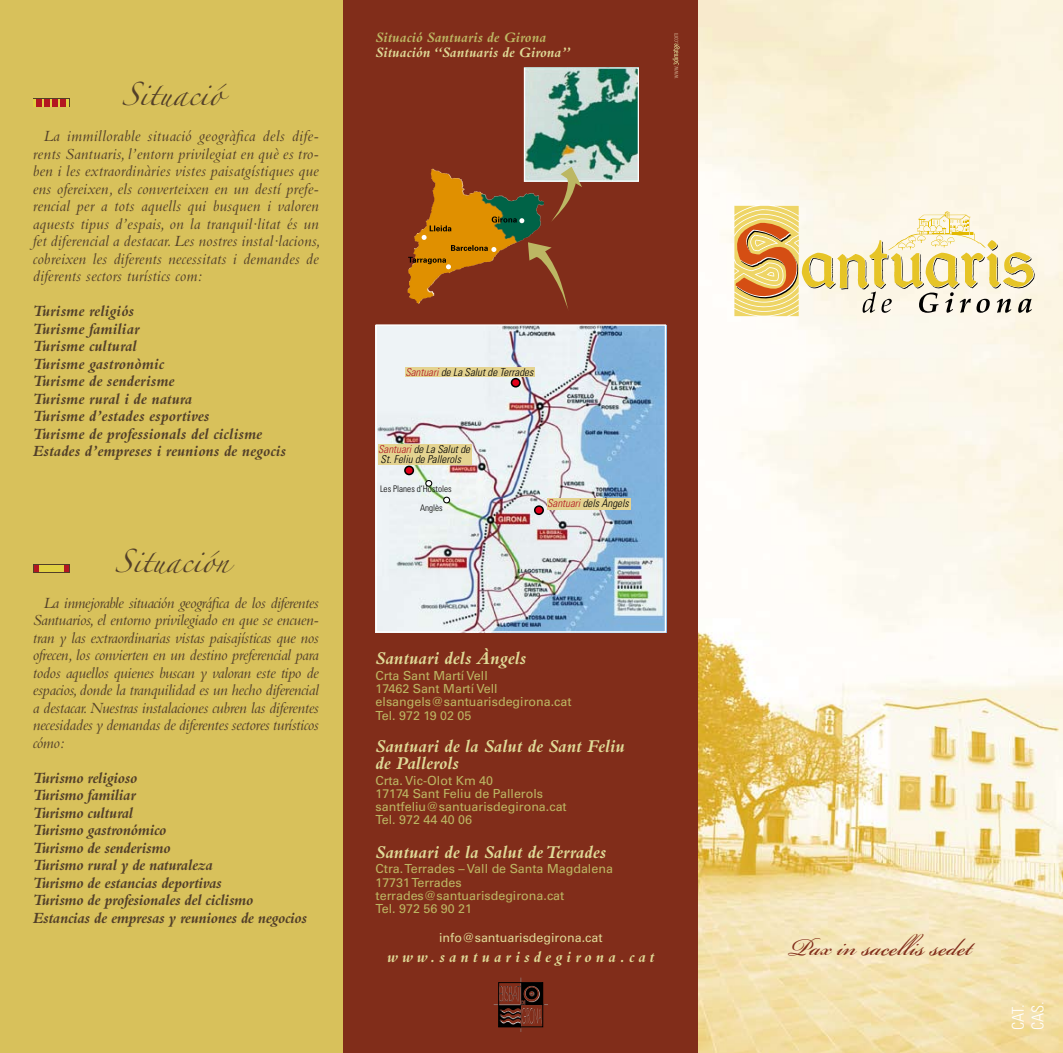
<style>
.page{position:relative;width:1063px;height:1053px;background:#fff}
.page>*{position:absolute;margin:0;border:0;box-sizing:border-box;transform-origin:0 0}
.t1{font:37.5px "Beautiful ES";color:#812d1a}
.t2{font:21.25px "Zapfino";color:#523f29}
.t3{font:italic 700 18.75px/16.5px "Bembo";color:#dfda97}
.t4{font:italic 16.25px/17.5px "Bembo";letter-spacing:-.005em;color:#523f29;text-align:justify}
.t5{font:italic 700 16.25px/17.5px "Bembo";letter-spacing:-.02em;color:#523f29}
.t6{font:italic 700 16.25px/17.5px "Bembo";color:#523f29}
.t7{font:italic 700 16.25px "Bembo";letter-spacing:.25em;color:#dfda97}
.t8{font:300 condensed 16.25px/19.5px "Univers";color:#fff}
.t9{font:italic 700 15px "Bembo";color:#dfda97}
.t10{font:italic 700 15px "Bembo";color:#bcb763}
.t11{font:12.5px/13.1px "Univers";color:#bcb763}
.t12{font:12.5px "Univers";color:#dfda97}
.t13{font:italic 300 condensed 10.88px/10px "Univers";color:#000}
.t14{font:300 condensed 9.12px "Univers";color:#000}
.s1{color:#b31721}
</style>
<div class="page">
<img style="left:698px;top:0;width:365px;height:1052px">
<div style="left:0;top:0;width:344px;height:1052px;background:#d8c15b"></div>
<div style="left:344px;top:0;width:354px;height:1052px;background:#812d1a"></div>
<img style="left:526px;top:69px;width:111px;height:111px">
<div style="left:524px;top:67px;width:115px;height:115px;border:1px solid #fff"></div>
<img style="left:378px;top:326px;width:286px;height:304px">
<div style="left:376px;top:324px;width:290px;height:308px;border:1px solid #fff"></div>
<div style="left:405px;top:466px;width:8px;height:8px;background:#e2001a;border-radius:50%"></div>
<div style="left:404px;top:465px;width:10px;height:10px;border:2px solid #000;border-radius:50%"></div>
<div style="left:535px;top:506px;width:8px;height:8px;background:#e2001a;border-radius:50%"></div>
<div style="left:534px;top:505px;width:10px;height:10px;border:2px solid #000;border-radius:50%"></div>
<div style="left:547px;top:498px;width:83px;height:12px;background:#e4d390"></div>
<div style="left:405px;top:367px;width:130px;height:10px;background:#e4d390"></div>
<div style="left:378px;top:444px;width:93px;height:20px;background:#e4d390"></div>
<div style="left:511px;top:378px;width:9px;height:9px;background:#e2001a;border-radius:50%"></div>
<div style="left:511px;top:378px;width:10px;height:9px;border:2px solid #000;border-radius:50%"></div>
<svg style="left:444px;top:497px;width:6px;height:6px"></svg>
<div style="left:443px;top:496px;width:7px;height:7px;border:1px solid #000;border-radius:50%"></div>
<svg style="left:426px;top:480px;width:6px;height:6px"></svg>
<div style="left:425px;top:480px;width:7px;height:6px;border:1px solid #000;border-radius:50%"></div>
<svg style="left:408px;top:167px;width:174px;height:142px"></svg>
<svg style="left:732px;top:206px;width:303px;height:110px;background:#ebdaac"></svg>
<svg style="left:33px;top:106px;width:36px;height:1px"></svg>
<div style="left:33px;top:99px;width:36px;height:7px;background:#e1d044"></div>
<div style="left:36px;top:99px;width:6px;height:7px;background:#b31721"></div>
<div style="left:52px;top:99px;width:6px;height:7px;background:#b31721"></div>
<div style="left:44px;top:99px;width:6px;height:7px;background:#b31721"></div>
<svg style="left:61px;top:99px;width:5px;height:7px"></svg>
<svg style="left:33px;top:564px;width:36px;height:8px"></svg>
<div style="left:34px;top:565px;width:34px;height:6px;background:#b31721"></div>
<div style="left:39px;top:565px;width:24px;height:6px;background:#e1d044"></div>
<svg style="left:673px;top:33px;width:7px;height:45px"></svg>
<img style="left:494px;top:977px;width:54px;height:54px">
<div style="left:498px;top:982px;width:45px;height:44px;border:1px solid #000"></div>
<h2 class="t2" style="left:122px;top:85px;width:102px">Situació</h2>
<p class="t4" style="left:33px;top:127px;width:289px;text-indent:11px">La immillorable situació geogràfica dels dife&shy;rents Santuaris, l’entorn privilegiat en què es tro&shy;ben i les extraordinàries vistes paisatgístiques que ens ofereixen, els converteixen en un destí prefe&shy;rencial per a tots aquells qui busquen i valoren aquests tipus d’espais, on la tranquil·litat és un fet diferencial a destacar. Les nostres instal·lacions, cobreixen les diferents necessitats i demandes de diferents sectors turístics com:</p>
<p class="t6" style="left:33px;top:302px;width:255px">Turisme religiós<br>Turisme familiar<br>Turisme cultural<br>Turisme gastronòmic<br>Turisme de senderisme<br>Turisme rural i de natura<br>Turisme d’estades esportives<br>Turisme de professionals del ciclisme<br>Estades d’empreses i reunions de negocis</p>
<h2 class="t2" style="left:115px;top:552px;width:116px">Situación</h2>
<p class="t4" style="left:33px;top:593px;width:288px;text-indent:11px">La inmejorable situación geográfica de los diferentes Santuarios, el entorno privilegiado en que se encuen&shy;tran y las extraordinarias vistas paisajísticas que nos ofrecen, los convierten en un destino preferencial para todos aquellos quienes buscan y valoran este tipo de espacios, donde la tranquilidad es un hecho diferencial a destacar. Nuestras instalaciones cubren las diferentes necesidades y demandas de diferentes sectores turísticos cómo:</p>
<p class="t5" style="left:33px;top:769px;width:276px">Turismo religioso<br>Turismo familiar<br>Turismo cultural<br>Turismo gastronómico<br>Turismo de senderismo<br>Turismo rural y de naturaleza<br>Turismo de estancias deportivas<br>Turismo de profesionales del ciclismo<br>Estancias de empresas y reuniones de negocios</p>
<p class="t10" style="left:376px;top:29px;width:172px">Situació Santuaris de Girona</p>
<p class="t9" style="left:376px;top:44px;width:196px">Situación “Santuaris de Girona”</p>
<p class="t13" style="left:405px;top:367px;width:129px"><span class="s1">Santuari</span> de La Salut de Terrades</p>
<p class="t13" style="left:378px;top:444px;width:93px"><span class="s1">Santuari</span> de La Salut de<br>St. Feliu de Pallerols</p>
<p class="t14" style="left:380px;top:483px;width:73px">Les Planes d’Hostoles</p>
<p class="t14" style="left:420px;top:502px;width:24px">Anglès</p>
<p class="t13" style="left:547px;top:498px;width:83px"><span class="s1">Santuari</span> dels Àngels</p>
<p class="t3" style="left:376px;top:650px;width:152px">Santuari dels Àngels</p>
<p class="t11" style="left:376px;top:668px;width:198px">Crta Sant Martí Vell<br>17462 Sant Martí Vell elsangels@santuarisdegirona.cat<br>Tel. 972 19 02 05</p>
<p class="t3" style="left:376px;top:738px;width:251px">Santuari de la Salut de Sant Feliu de Pallerols</p>
<p class="t11" style="left:376px;top:773px;width:193px">Crta. Vic-Olot Km 40<br>17174 Sant Feliu de Pallerols santfeliu@santuarisdegirona.cat<br>Tel. 972 44 40 06</p>
<p class="t3" style="left:376px;top:843px;width:232px">Santuari de la Salut de Terrades</p>
<p class="t11" style="left:376px;top:862px;width:239px">Ctra. Terrades – Vall de Santa Magdalena<br>17731 Terrades terrades@santuarisdegirona.cat<br>Tel. 972 56 90 21</p>
<p class="t12" style="left:439px;top:930px;width:165px">info@santuarisdegirona.cat</p>
<p class="t7" style="left:387px;top:948px;width:269px">www.santuarisdegirona.cat</p>
<h1 class="t1" style="left:789px;top:926px;width:185px">Pax in sacellis sedet</h1>
<p class="t8" style="left:1008px;top:1030px;width:30px;rotate:-90deg">CAT.<br>CAS.</p>
</div>
